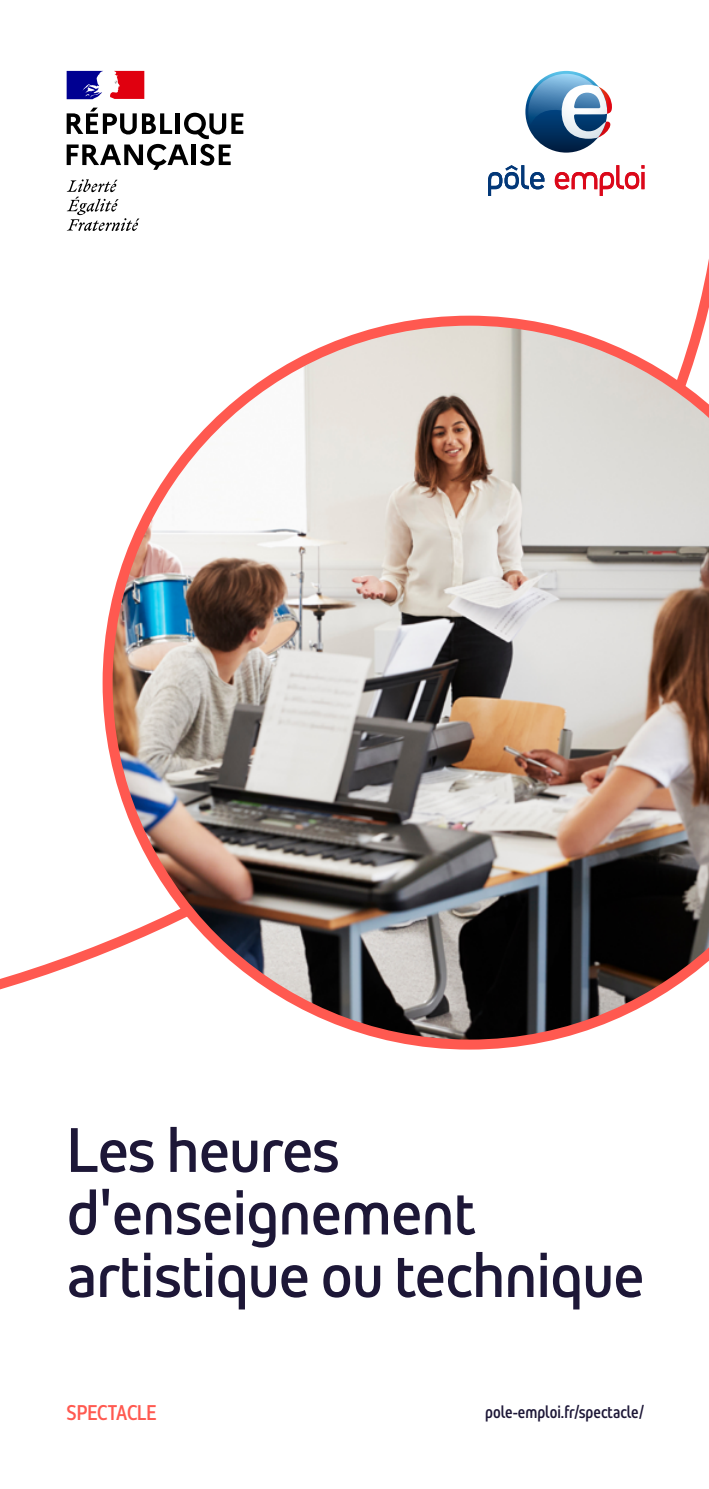
<style>
.page{position:relative;width:709px;height:1489px;background:#fff}
.page>*{position:absolute;margin:0;border:0;box-sizing:border-box;transform-origin:0 0}
.t1{font:62.5px/62.5px "Pole Emploi Pro";letter-spacing:-.01em;color:#1d1737}
.t2{font:condensed 21.25px "Pole Emploi Pro";color:#ff5950}
.t3{font:condensed 17.5px "Pole Emploi Pro";color:#1d1737}
</style>
<div class="page">
<img style="left:103px;top:315px;width:606px;height:734px">
<svg style="left:525px;top:71px;width:82px;height:82px"></svg>
<svg style="left:528px;top:74px;width:84px;height:65px"></svg>
<svg style="left:488px;top:165px;width:56px;height:31px"></svg>
<svg style="left:555px;top:165px;width:89px;height:31px"></svg>
<svg style="left:67px;top:179px;width:72px;height:52px"></svg>
<svg style="left:67px;top:108px;width:176px;height:62px"></svg>
<svg style="left:67px;top:71px;width:77px;height:28px"></svg>
<p class="t1" style="left:67px;top:1112px;width:579px">Les heures d'enseignement artistique ou technique</p>
<p class="t2" style="left:67px;top:1396px;width:91px">SPECTACLE</p>
<p class="t3" style="left:485px;top:1397px;width:161px">pole-emploi.fr/spectacle/</p>
</div>
